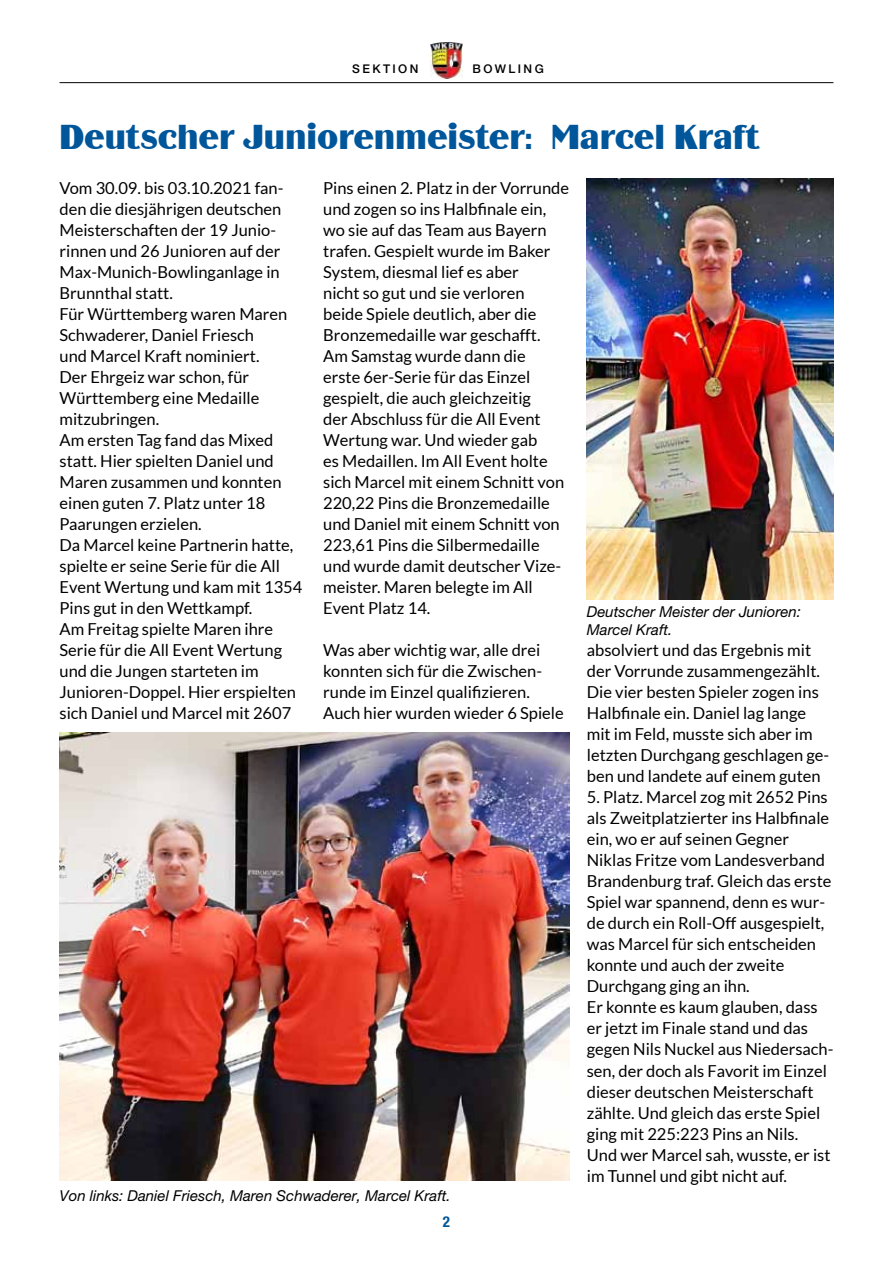
<style>
.page{position:relative;width:893px;height:1263px;background:#fff}
.page>*{position:absolute;margin:0;border:0;box-sizing:border-box;transform-origin:0 0}
.t1{font:36px "Binner D";color:#00569a}
.t2{font:16.5px/21px "Lato";color:#000}
.t3{font:italic 15px/18px "Helvetica Neue LT Pro";color:#000}
.t4{font:700 condensed 15px "Helvetica Neue LT Pro";color:#00569a}
.t5{font:500 12px "Helvetica Neue LT Pro";letter-spacing:.2em;color:#000}
</style>
<div class="page">
<hr style="left:60px;top:82px;width:773px;height:1px;background:#000">
<img style="left:431px;top:43px;width:31px;height:36px">
<img style="left:587px;top:179px;width:246px;height:420px">
<img style="left:60px;top:732px;width:510px;height:448px">
<p class="t5" style="left:352px;top:62px;width:68px">SEKTION</p>
<p class="t5" style="left:472px;top:62px;width:73px">BOWLING</p>
<h1 class="t1" style="left:60px;top:117px;width:702px">Deutscher Juniorenmeister: Marcel Kraft</h1>
<p class="t2" style="left:60px;top:177px;width:244px">Vom 30.09. bis 03.10.2021 fan&shy;den die diesjährigen deutschen<br>Meisterschaften der 19 Junio&shy;rinnen und 26 Junioren auf der<br>Max-Munich-Bowlinganlage in<br>Brunnthal statt.<br>Für Württemberg waren Maren<br>Schwaderer, Daniel Friesch<br>und Marcel Kraft nominiert.<br>Der Ehrgeiz war schon, für<br>Württemberg eine Medaille mitzubringen.<br>Am ersten Tag fand das Mixed statt. Hier spielten Daniel und<br>Maren zusammen und konnten einen guten 7. Platz unter 18<br>Paarungen erzielen.<br>Da Marcel keine Partnerin hatte, spielte er seine Serie für die All<br>Event Wertung und kam mit 1354<br>Pins gut in den Wettkampf.<br>Am Freitag spielte Maren ihre<br>Serie für die All Event Wertung und die Jungen starteten im<br>Junioren-Doppel. Hier erspielten sich Daniel und Marcel mit 2607</p>
<p class="t2" style="left:323px;top:178px;width:247px">Pins einen 2. Platz in der Vorrunde und zogen so ins Halbfinale ein, wo sie auf das Team aus Bayern trafen. Gespielt wurde im Baker<br>System, diesmal lief es aber<br>nicht so gut und sie verloren<br>beide Spiele deutlich, aber die<br>Bronzemedaille war geschafft.<br>Am Samstag wurde dann die<br>erste 6er-Serie für das Einzel gespielt, die auch gleichzeitig<br>der Abschluss für die All Event<br>Wertung war. Und wieder gab<br>es Medaillen. Im All Event holte sich Marcel mit einem Schnitt von<br>220,22 Pins die Bronzemedaille und Daniel mit einem Schnitt von<br>223,61 Pins die Silbermedaille und wurde damit deutscher Vize&shy;meister. Maren belegte im All<br>Event Platz 14.</p>
<p class="t3" style="left:587px;top:602px;width:216px">Deutscher Meister der Junioren:<br>Marcel Kraft.</p>
<p class="t2" style="left:323px;top:640px;width:242px">Was aber wichtig war, alle drei konnten sich für die Zwischen&shy;runde im Einzel qualifizieren.<br>Auch hier wurden wieder 6 Spiele</p>
<p class="t2" style="left:587px;top:640px;width:244px">absolviert und das Ergebnis mit der Vorrunde zusammengezählt.<br>Die vier besten Spieler zogen ins<br>Halbfinale ein. Daniel lag lange mit im Feld, musste sich aber im letzten Durchgang geschlagen ge&shy;ben und landete auf einem guten</p>
<p class="t2" style="left:587px;top:787px;width:248px">5. Platz. Marcel zog mit 2652 Pins als Zweitplatzierter ins Halbfinale ein, wo er auf seinen Gegner<br>Niklas Fritze vom Landesverband<br>Brandenburg traf. Gleich das erste<br>Spiel war spannend, denn es wur&shy;de durch ein Roll-Off ausgespielt, was Marcel für sich entscheiden konnte und auch der zweite<br>Durchgang ging an ihn.<br>Er konnte es kaum glauben, dass er jetzt im Finale stand und das gegen Nils Nuckel aus Niedersach&shy;sen, der doch als Favorit im Einzel dieser deutschen Meisterschaft zählte. Und gleich das erste Spiel ging mit 225:223 Pins an Nils.<br>Und wer Marcel sah, wusste, er ist im Tunnel und gibt nicht auf.</p>
<p class="t3" style="left:60px;top:1187px;width:393px">Von links: Daniel Friesch, Maren Schwaderer, Marcel Kraft.</p>
<p class="t4" style="left:443px;top:1212px;width:9px">2</p>
</div>
